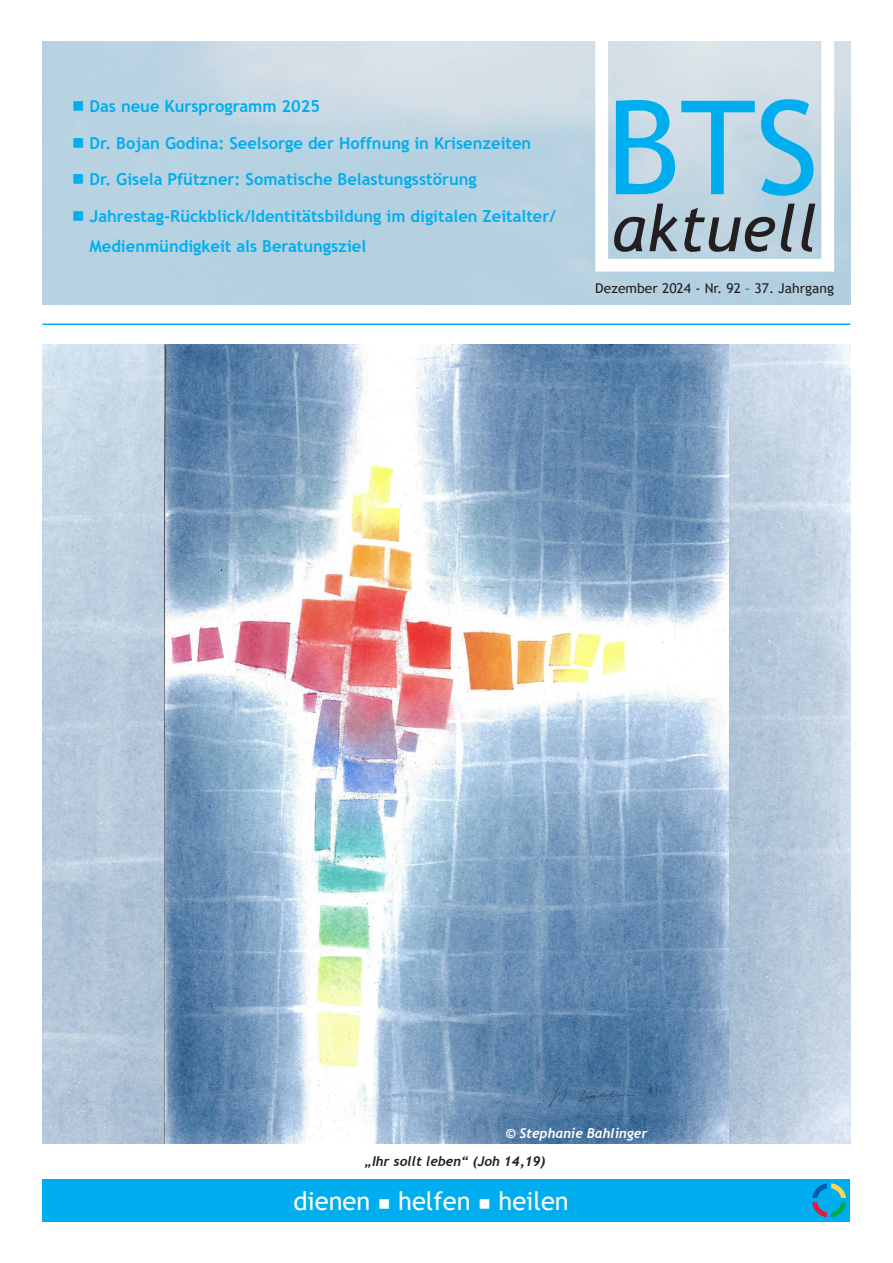
<style>
.page{position:relative;width:893px;height:1263px;background:#fff}
.page>*{position:absolute;margin:0;border:0;box-sizing:border-box;transform-origin:0 0}
.Headline_21pt_bold__blau{font:25.5px "Trebuchet MS";color:#fff}
.Inhaltsverzeichnis{font:700 16.5px/30px "Trebuchet MS";color:#00aeef}
.Headline_21pt_bold__blau-2{font:13.5px "Trebuchet MS";color:#231f20}
._05_Fließtext_9pt{font:italic 700 13.5px "Trebuchet";color:#231f20}
._05_Fließtext_9pt-2{font:italic 700 13.5px "Trebuchet";color:#fff}
</style>
<div class="page">
<img style="left:729px;top:344px;width:121px;height:799px">
<img style="left:43px;top:344px;width:121px;height:799px">
<svg style="left:616px;top:99px;width:198px;height:97px"></svg>
<div style="left:595px;top:23px;width:239px;height:249px;border:13px solid #fff"></div>
<svg style="left:614px;top:204px;width:201px;height:48px"></svg>
<div style="left:43px;top:1179px;width:807px;height:42px;background:#00aeef"></div>
<hr style="left:43px;top:323px;width:807px;height:2px;background:#00aeef">
<img style="left:164px;top:344px;width:565px;height:799px">
<svg style="left:812px;top:1183px;width:34px;height:34px"></svg>
<p class="Inhaltsverzeichnis" style="left:72px;top:91px;width:249px">■ Das neue Kursprogramm 2025</p>
<p class="Inhaltsverzeichnis" style="left:72px;top:128px;width:461px">■ Dr. Bojan Godina: Seelsorge der Hoffnung in Krisenzeiten</p>
<p class="Inhaltsverzeichnis" style="left:72px;top:164px;width:406px">■ Dr. Gisela Pfützner: Somatische Belastungsstörung</p>
<p class="Inhaltsverzeichnis" style="left:90px;top:201px;width:468px;text-indent:-17px">■ Jahrestag-Rückblick/Identitätsbildung im digitalen Zeitalter/<br>Medienmündigkeit als Beratungsziel</p>
<p class="Headline_21pt_bold__blau-2" style="left:595px;top:279px;width:240px">Dezember 2024 - Nr. 92 – 37. Jahrgang</p>
<p class="_05_Fließtext_9pt-2" style="left:506px;top:1125px;width:143px">© Stephanie Bahlinger</p>
<p class="_05_Fließtext_9pt" style="left:364px;top:1153px;width:183px">„Ihr sollt leben“ (Joh 14,19)</p>
<p class="Headline_21pt_bold__blau" style="left:293px;top:1184px;width:277px">dienen ■ helfen ■ heilen</p>
</div>
